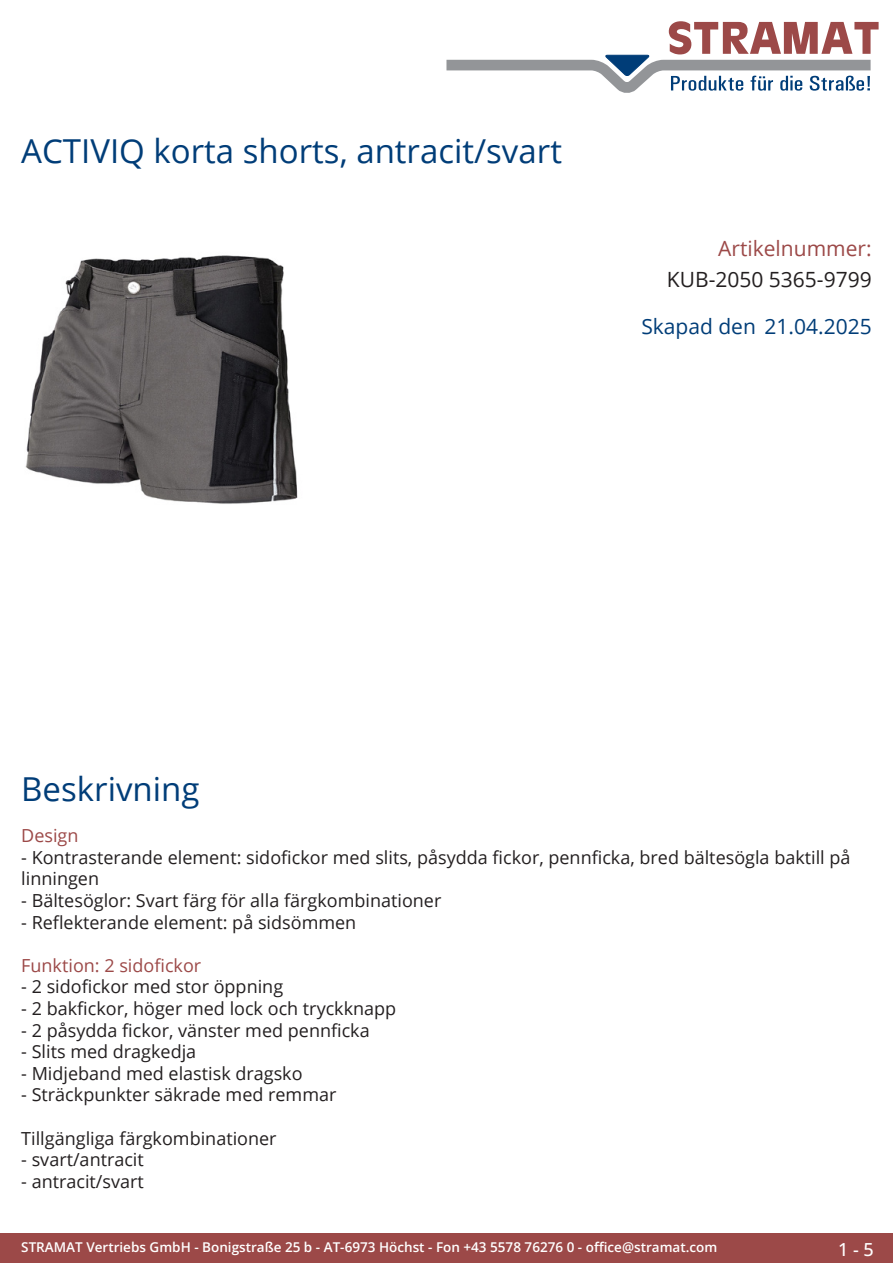
<style>
.page{position:relative;width:893px;height:1263px;background:#fff}
.page>*{position:absolute;margin:0;border:0;box-sizing:border-box;transform-origin:0 0}
.Produkttitel{font:33px "Open Sans";color:#003d78}
.Erstellungsdatum{font:21px "Open Sans";color:#003d78}
.TechDaten_Inhalt{font:21px "Open Sans";color:#231f20}
.TechDaten_Überschrif{font:21px "Open Sans";color:#9c4948}
.Beschreibung_Text{font:18px/21.6px "Open Sans";color:#231f20}
.Beschreibung_Text-2{font:18px "Open Sans";color:#9c4948}
.t1{font:500 18px "Open Sans";color:#fff}
.t2{font:600 13.5px "Open Sans";color:#fff}
</style>
<div class="page">
<div style="left:0;top:1233px;width:893px;height:30px;background:#9c4948"></div>
<svg style="left:446px;top:21px;width:433px;height:72px"></svg>
<img style="left:25px;top:255px;width:273px;height:249px">
<p class="Produkttitel" style="left:21px;top:128px;width:542px">ACTIVIQ korta shorts, antracit/svart</p>
<p class="TechDaten_Überschrif" style="left:718px;top:234px;width:155px">Artikelnummer:</p>
<p class="TechDaten_Inhalt" style="left:667px;top:265px;width:206px">KUB-2050 5365-9799</p>
<p class="Erstellungsdatum" style="left:641px;top:312px;width:232px">Skapad den 21.04.2025</p>
<p class="Produkttitel" style="left:21px;top:766px;width:180px">Beskrivning</p>
<p class="Beschreibung_Text-2" style="left:21px;top:823px;width:59px">Design</p>
<p class="Beschreibung_Text" style="left:21px;top:846px;width:831px">- Kontrasterande element: sidofickor med slits, påsydda fickor, pennficka, bred bältesögla baktill på linningen</p>
<p class="Beschreibung_Text" style="left:21px;top:889px;width:422px">- Bältesöglor: Svart färg för alla färgkombinationer</p>
<p class="Beschreibung_Text" style="left:21px;top:911px;width:337px">- Reflekterande element: på sidsömmen</p>
<p class="Beschreibung_Text-2" style="left:21px;top:953px;width:182px">Funktion: 2 sidofickor</p>
<p class="Beschreibung_Text" style="left:21px;top:975px;width:263px">- 2 sidofickor med stor öppning</p>
<p class="Beschreibung_Text" style="left:21px;top:997px;width:377px">- 2 bakfickor, höger med lock och tryckknapp</p>
<p class="Beschreibung_Text" style="left:21px;top:1019px;width:350px">- 2 påsydda fickor, vänster med pennficka</p>
<p class="Beschreibung_Text" style="left:21px;top:1040px;width:177px">- Slits med dragkedja</p>
<p class="Beschreibung_Text" style="left:21px;top:1062px;width:283px">- Midjeband med elastisk dragsko</p>
<p class="Beschreibung_Text" style="left:21px;top:1083px;width:317px">- Sträckpunkter säkrade med remmar</p>
<p class="Beschreibung_Text" style="left:21px;top:1127px;width:257px">Tillgängliga färgkombinationer</p>
<p class="Beschreibung_Text" style="left:21px;top:1148px;width:124px">- svart/antracit</p>
<p class="Beschreibung_Text" style="left:21px;top:1170px;width:124px">- antracit/svart</p>
<p class="t2" style="left:21px;top:1238px;width:698px">STRAMAT Vertriebs GmbH - Bonigstraße 25 b - AT-6973 Höchst - Fon +43 5578 76276 0 - office@stramat.com</p>
<p class="t1" style="left:838px;top:1237px;width:37px">1 - 5</p>
</div>
